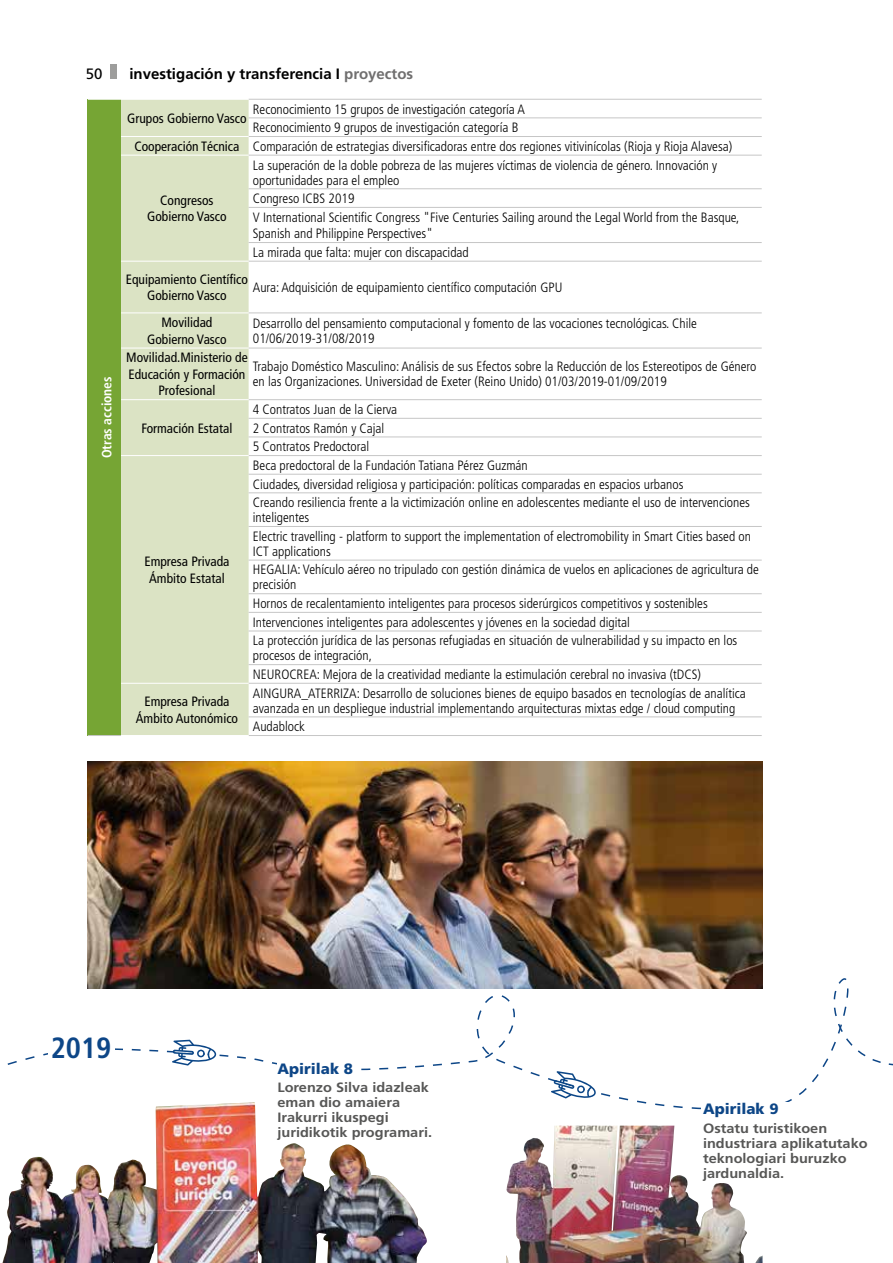
<style>
.page{position:relative;width:893px;height:1263px;background:#fff}
.page>*{position:absolute;margin:0;border:0;box-sizing:border-box;transform-origin:0 0}
.t1{font:700 condensed 29.25px "Frutiger";color:#0d4687}
.t2{font:700 15px "Frutiger";color:#000}
.t3{font:900 15px "Frutiger";color:#0d4687}
.t4{font:15px "Frutiger";color:#000}
.t5{font:300 condensed 13.5px/18.6px "Frutiger";color:#000}
.t6{font:condensed 13.5px/16.5px "Frutiger";color:#000;text-align:center}
.t7{font:700 13.5px/15px "Frutiger";color:#575756;scale:1.08 1}
.t8{font:700 condensed 13.5px "Frutiger";color:#fff}
.s1{color:#706f6f}
.s2{font-weight:400}
</style>
<div class="page">
<div style="left:110px;top:65px;width:7px;height:14px;background:#9d9d9c"></div>
<svg style="left:7px;top:978px;width:886px;height:128px"></svg>
<svg style="left:77px;top:1040px;width:175px;height:25px"></svg>
<svg style="left:270px;top:994px;width:492px;height:116px"></svg>
<div style="left:88px;top:99px;width:33px;height:636px;background:#76a534"></div>
<div style="left:121px;top:100px;width:128px;height:635px;background:#dbe3c4"></div>
<hr style="left:249px;top:99px;width:513px;height:1px;background:#c6c6c6">
<hr style="left:249px;top:312px;width:513px;height:1px;background:#c6c6c6">
<hr style="left:249px;top:348px;width:513px;height:1px;background:#c6c6c6">
<hr style="left:249px;top:399px;width:513px;height:1px;background:#c6c6c6">
<hr style="left:249px;top:418px;width:513px;height:1px;background:#c6c6c6">
<hr style="left:249px;top:437px;width:513px;height:1px;background:#c6c6c6">
<hr style="left:249px;top:455px;width:513px;height:1px;background:#c6c6c6">
<hr style="left:249px;top:474px;width:513px;height:1px;background:#c6c6c6">
<hr style="left:249px;top:492px;width:513px;height:1px;background:#c6c6c6">
<hr style="left:249px;top:526px;width:513px;height:1px;background:#c6c6c6">
<hr style="left:249px;top:560px;width:513px;height:1px;background:#c6c6c6">
<hr style="left:249px;top:593px;width:513px;height:1px;background:#c6c6c6">
<hr style="left:249px;top:612px;width:513px;height:1px;background:#c6c6c6">
<hr style="left:249px;top:631px;width:513px;height:1px;background:#c6c6c6">
<hr style="left:249px;top:664px;width:513px;height:1px;background:#c6c6c6">
<hr style="left:249px;top:683px;width:513px;height:1px;background:#c6c6c6">
<hr style="left:249px;top:716px;width:513px;height:1px;background:#c6c6c6">
<hr style="left:249px;top:735px;width:513px;height:1px;background:#c6c6c6">
<hr style="left:249px;top:117px;width:513px;height:1px;background:#c6c6c6">
<hr style="left:249px;top:136px;width:513px;height:1px;background:#c6c6c6">
<hr style="left:249px;top:155px;width:513px;height:1px;background:#c6c6c6">
<hr style="left:249px;top:188px;width:513px;height:1px;background:#c6c6c6">
<hr style="left:88px;top:735px;width:33px;height:1px;background:#c6c6c6">
<hr style="left:249px;top:207px;width:513px;height:1px;background:#c6c6c6">
<hr style="left:249px;top:242px;width:513px;height:1px;background:#c6c6c6">
<hr style="left:249px;top:261px;width:513px;height:1px;background:#c6c6c6">
<hr style="left:88px;top:99px;width:33px;height:1px;background:#fff">
<hr style="left:121px;top:136px;width:128px;height:1px;background:#fff">
<hr style="left:121px;top:155px;width:128px;height:1px;background:#fff">
<hr style="left:121px;top:261px;width:128px;height:1px;background:#fff">
<hr style="left:121px;top:312px;width:128px;height:1px;background:#fff">
<hr style="left:121px;top:348px;width:128px;height:1px;background:#fff">
<hr style="left:121px;top:399px;width:128px;height:1px;background:#fff">
<hr style="left:121px;top:455px;width:128px;height:1px;background:#fff">
<hr style="left:121px;top:683px;width:128px;height:1px;background:#fff">
<div style="left:48px;top:1036px;width:67px;height:28px;background:#fff"></div>
<div style="left:277px;top:1081px;width:155px;height:56px;background:#fff"></div>
<div style="left:277px;top:1050px;width:82px;height:24px;background:#fff"></div>
<div style="left:703px;top:1102px;width:91px;height:12px;background:#fff"></div>
<img style="left:88px;top:761px;width:674px;height:227px">
<img style="left:2px;top:1106px;width:425px;height:157px">
<img style="left:506px;top:1125px;width:241px;height:138px">
<p class="t4" style="left:86px;top:65px;width:18px">50</p>
<p class="t2" style="left:129px;top:65px;width:285px">investigación y transferencia I <span class="s1">proyectos</span></p>
<p class="t5" style="left:253px;top:100px;width:274px">Reconocimiento 15 grupos de investigación categoría A</p>
<p class="t5" style="left:253px;top:118px;width:267px">Reconocimiento 9 grupos de investigación categoría B</p>
<p class="t5" style="left:134px;top:137px;width:599px"><span class="s2">Cooperación Técnica</span> Comparación de estrategias diversificadoras entre dos regiones vitivinícolas (Rioja y Rioja Alavesa)</p>
<p class="t6" style="left:127px;top:110px;width:121px">Grupos Gobierno Vasco</p>
<p class="t8" style="left:99px;top:458px;width:84px;rotate:-90deg">Otras acciones</p>
<p class="t6" style="left:147px;top:192px;width:81px">Congresos<br>Gobierno Vasco</p>
<p class="t5" style="left:253px;top:158px;width:466px;line-height:15px">La superación de la doble pobreza de las mujeres víctimas de violencia de género. Innovación y oportunidades para el empleo</p>
<p class="t5" style="left:253px;top:189px;width:488px">Congreso ICBS 2019<br>V International Scientific Congress "Five Centuries Sailing around the Legal World from the Basque,</p>
<p class="t5" style="left:253px;top:224px;width:217px">Spanish and Philippine Perspectives"<br>La mirada que falta: mujer con discapacidad</p>
<p class="t6" style="left:126px;top:271px;width:124px">Equipamiento Científico<br>Gobierno Vasco</p>
<p class="t5" style="left:253px;top:278px;width:311px">Aura: Adquisición de equipamiento científico computación GPU</p>
<p class="t6" style="left:147px;top:314px;width:81px">Movilidad<br>Gobierno Vasco</p>
<p class="t5" style="left:253px;top:316px;width:446px;line-height:15px">Desarrollo del pensamiento computacional y fomento de las vocaciones tecnológicas. Chile<br>01/06/2019-31/08/2019</p>
<p class="t6" style="left:126px;top:350px;width:123px">Movilidad.Ministerio de<br>Educación y Formación<br>Profesional</p>
<p class="t5" style="left:253px;top:359px;width:505px;line-height:15px">Trabajo Doméstico Masculino: Análisis de sus Efectos sobre la Reducción de los Estereotipos de Género en las Organizaciones. Universidad de Exeter (Reino Unido) 01/03/2019-01/09/2019</p>
<p class="t6" style="left:141px;top:420px;width:92px">Formación Estatal</p>
<p class="t5" style="left:253px;top:400px;width:146px">4 Contratos Juan de la Cierva<br>2 Contratos Ramón y Cajal<br>5 Contratos Predoctoral</p>
<p class="t6" style="left:144px;top:553px;width:86px">Empresa Privada<br>Ámbito Estatal</p>
<p class="t5" style="left:253px;top:456px;width:499px">Beca predoctoral de la Fundación Tatiana Pérez Guzmán<br>Ciudades, diversidad religiosa y participación: políticas comparadas en espacios urbanos<br>Creando resiliencia frente a la victimización online en adolescentes mediante el uso de intervenciones</p>
<p class="t5" style="left:253px;top:508px;width:500px">inteligentes<br>Electric travelling - platform to support the implementation of electromobility in Smart Cities based on</p>
<p class="t5" style="left:253px;top:542px;width:508px">ICT applications<br>HEGALIA: Vehículo aéreo no tripulado con gestión dinámica de vuelos en aplicaciones de agricultura de</p>
<p class="t5" style="left:253px;top:576px;width:486px">precisión<br>Hornos de recalentamiento inteligentes para procesos siderúrgicos competitivos y sostenibles Intervenciones inteligentes para adolescentes y jóvenes en la sociedad digital<br>La protección jurídica de las personas refugiadas en situación de vulnerabilidad y su impacto en los</p>
<p class="t5" style="left:253px;top:646px;width:450px">procesos de integración,<br>NEUROCREA: Mejora de la creatividad mediante la estimulación cerebral no invasiva (tDCS)</p>
<p class="t6" style="left:136px;top:693px;width:104px">Empresa Privada<br>Ámbito Autonómico</p>
<p class="t5" style="left:253px;top:686px;width:494px;line-height:15px">AINGURA_ATERRIZA: Desarrollo de soluciones bienes de equipo basados en tecnologías de analítica avanzada en un despliegue industrial implementando arquitecturas mixtas edge / cloud computing</p>
<p class="t5" style="left:253px;top:717px;width:54px">Audablock</p>
<h1 class="t1" style="left:51px;top:1030px;width:62px">2019</h1>
<p class="t3" style="left:277px;top:1060px;width:77px">Apirilak 8</p>
<p class="t7" style="left:277px;top:1079px;width:145px">Lorenzo Silva idazleak eman dio amaiera<br>Irakurri ikuspegi juridikotik programari.</p>
<p class="t3" style="left:703px;top:1099px;width:77px">Apirilak 9</p>
<p class="t7" style="left:703px;top:1121px;width:154px">Ostatu turistikoen industriara aplikatutako teknologiari buruzko jardunaldia.</p>
</div>
